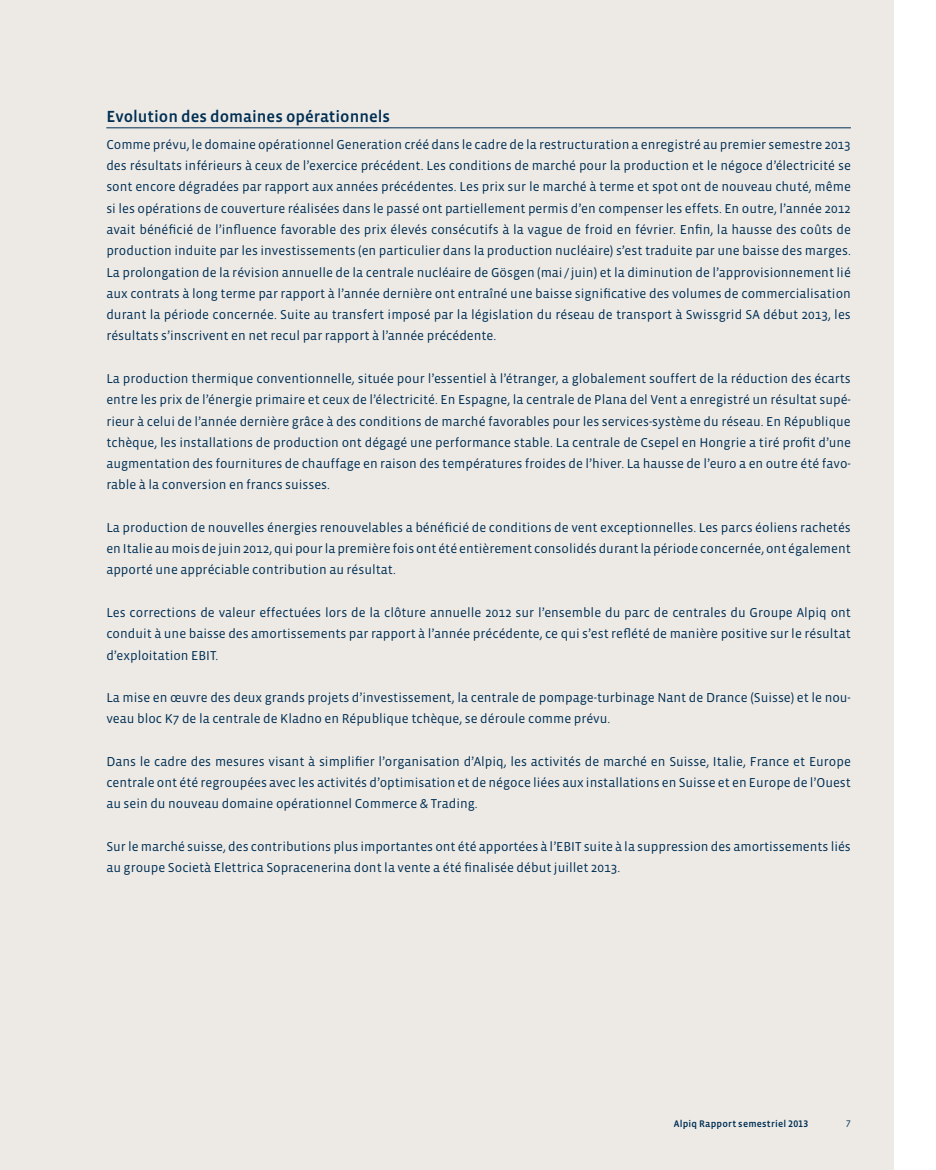
<style>
.page{position:relative;width:936px;height:1170px;background:#fff}
.page>*{position:absolute;margin:0;border:0;box-sizing:border-box;transform-origin:0 0}
.t1{font:500 16.5px "Vista Sans OTCE";color:#002f53}
.t2{font:13.2px/21.3px "Vista Sans OTCE";color:#002f53;text-align:justify}
.t3{font:500 9.75px "Vista Sans OTCE";letter-spacing:.02em;color:#002f53}
.t4{font:9.75px "Vista Sans OTCE";color:#002f53}
</style>
<div class="page">
<div style="left:0;top:0;width:893px;height:1169px;background:#edeae6"></div>
<hr style="left:106px;top:127px;width:744px;height:1px;background:#002f53">
<p class="t1" style="left:106px;top:108px;width:285px">Evolution des domaines opérationnels</p>
<p class="t2" style="left:106px;top:134px;width:746px">Comme prévu, le domaine opérationnel Generation créé dans le cadre de la restructuration a enregistré au premier semestre 2013 des résultats inférieurs à ceux de l’exercice précédent. Les conditions de marché pour la production et le négoce d’électricité se sont encore dégradées par rapport aux années précédentes. Les prix sur le marché à terme et spot ont de nouveau chuté, même si les opérations de couverture réalisées dans le passé ont partiellement permis d’en compenser les effets. En outre, l’année 2012 avait bénéficié de l’influence favorable des prix élevés consécutifs à la vague de froid en février. Enfin, la hausse des coûts de production induite par les investissements (en particulier dans la production nucléaire) s’est traduite par une baisse des marges.<br>La prolongation de la révision annuelle de la centrale nucléaire de Gösgen (mai/juin) et la diminution de l’approvisionnement lié aux contrats à long terme par rapport à l’année dernière ont entraîné une baisse significative des volumes de commercialisation durant la période concernée. Suite au transfert imposé par la législation du réseau de transport à Swissgrid SA début 2013, les résultats s’inscrivent en net recul par rapport à l’année précédente.</p>
<p class="t2" style="left:106px;top:368px;width:746px">La production thermique conventionnelle, située pour l’essentiel à l’étranger, a globalement souffert de la réduction des écarts entre les prix de l’énergie primaire et ceux de l’électricité. En Espagne, la centrale de Plana del Vent a enregistré un résultat supé&shy;rieur à celui de l’année dernière grâce à des conditions de marché favorables pour les services-système du réseau. En République tchèque, les installations de production ont dégagé une performance stable. La centrale de Csepel en Hongrie a tiré profit d’une augmentation des fournitures de chauffage en raison des températures froides de l’hiver. La hausse de l’euro a en outre été favo&shy;rable à la conversion en francs suisses.</p>
<p class="t2" style="left:106px;top:517px;width:746px">La production de nouvelles énergies renouvelables a bénéficié de conditions de vent exceptionnelles. Les parcs éoliens rachetés en Italie au mois de juin 2012, qui pour la première fois ont été entièrement consolidés durant la période concernée, ont également apporté une appréciable contribution au résultat.</p>
<p class="t2" style="left:106px;top:602px;width:746px">Les corrections de valeur effectuées lors de la clôture annuelle 2012 sur l’ensemble du parc de centrales du Groupe Alpiq ont conduit à une baisse des amortissements par rapport à l’année précédente, ce qui s’est reflété de manière positive sur le résultat d’exploitation EBIT.</p>
<p class="t2" style="left:106px;top:687px;width:746px">La mise en œuvre des deux grands projets d’investissement, la centrale de pompage-turbinage Nant de Drance (Suisse) et le nou&shy;veau bloc K7 de la centrale de Kladno en République tchèque, se déroule comme prévu.</p>
<p class="t2" style="left:106px;top:751px;width:746px">Dans le cadre des mesures visant à simplifier l’organisation d’Alpiq, les activités de marché en Suisse, Italie, France et Europe centrale ont été regroupées avec les activités d’optimisation et de négoce liées aux installations en Suisse et en Europe de l’Ouest au sein du nouveau domaine opérationnel Commerce &amp; Trading.</p>
<p class="t2" style="left:106px;top:836px;width:746px">Sur le marché suisse, des contributions plus importantes ont été apportées à l’EBIT suite à la suppression des amortissements liés au groupe Società Elettrica Sopracenerina dont la vente a été finalisée début juillet 2013.</p>
<p class="t3" style="left:673px;top:1118px;width:136px">Alpiq Rapport semestriel 2013</p>
<p class="t4" style="left:846px;top:1118px;width:6px">7</p>
</div>
